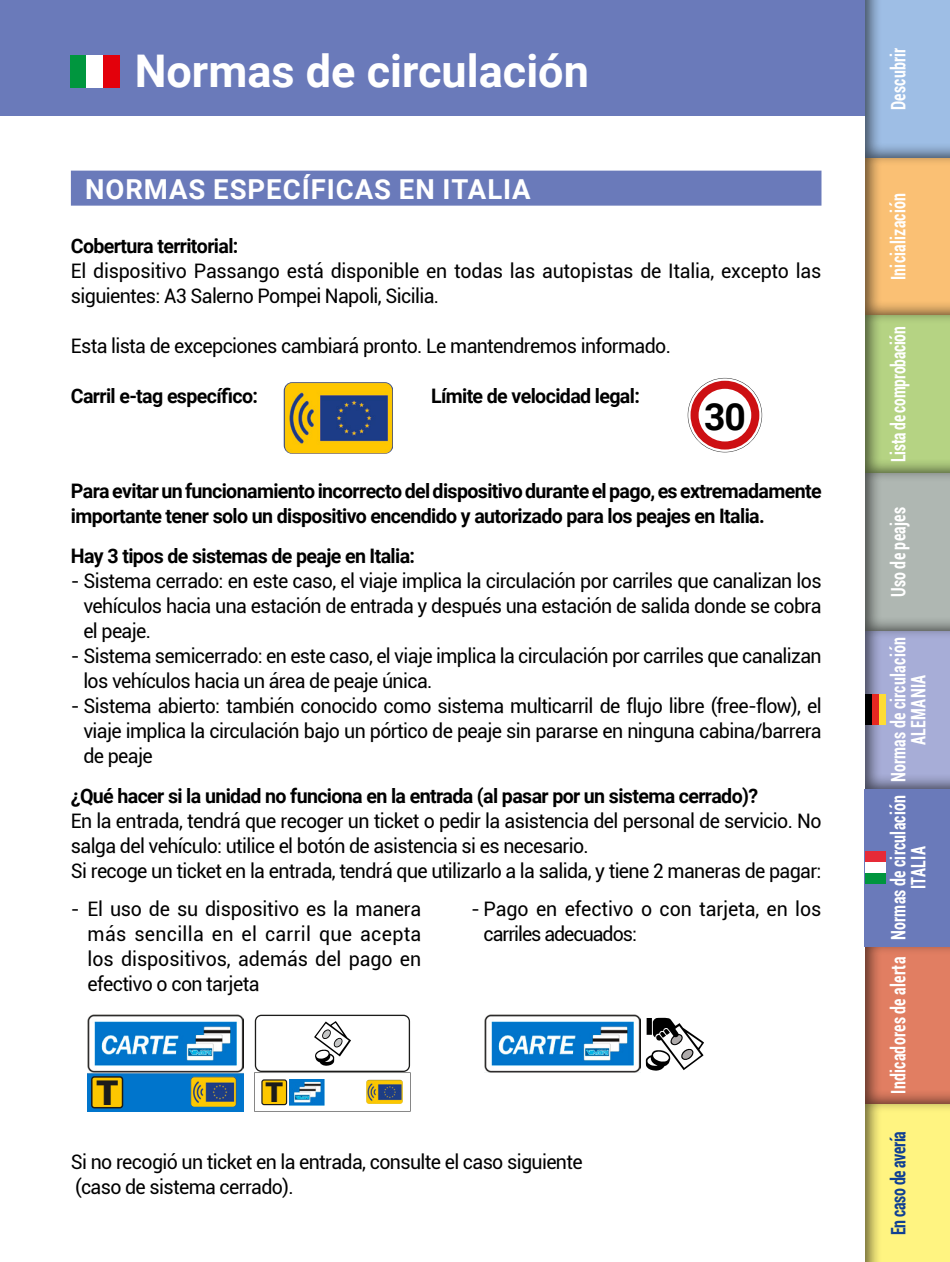
<style>
.page{position:relative;width:950px;height:1262px;background:#fff}
.page>*{position:absolute;margin:0;border:0;box-sizing:border-box;transform-origin:0 0}
.t1{font:700 45px "Roboto";color:#fff}
.txt_fr{font:700 37.25px "Roboto";color:#000}
.t2{font:36.75px "Franklin Gothic URW Dem";color:#1c1c1b;scale:1.18 1}
.t3{font:29.5px "Franklin Gothic URW Dem";color:#1c1c1b;scale:1.18 1}
.t4{font:700 27.5px "Roboto";letter-spacing:.035em;color:#fff}
.txt_fr-2{font:20px/25px "Roboto";letter-spacing:-.03em;color:#000}
.txt_fr-3{font:700 20px/25px "Roboto";letter-spacing:-.03em;color:#000}
.t5{font:700 condensed 20px "Roboto";letter-spacing:.015em;color:#fff;scale:.8 1}
.txt_fr-4{font:20px/25px "Roboto";letter-spacing:-.005em;color:#000}
.t6{font:700 condensed 20px "Roboto";letter-spacing:-.01em;color:#fff;scale:.78 1}
.t7{font:700 condensed 20px "Roboto";letter-spacing:-.02em;color:#0f3f93;scale:.8 1}
</style>
<div class="page">
<div style="left:0;top:0;width:950px;height:116px;background:#6a7aba"></div>
<div style="left:71px;top:171px;width:750px;height:35px;background:#6a7aba"></div>
<div style="left:71px;top:55px;width:16px;height:32px;background:#00963e"></div>
<div style="left:87px;top:55px;width:16px;height:32px;background:#fff"></div>
<div style="left:103px;top:55px;width:16px;height:32px;background:#e3000b"></div>
<img style="left:284px;top:382px;width:109px;height:72px">
<div style="left:663px;top:360px;width:119px;height:95px;background:#000;opacity:.6"></div>
<div style="left:690px;top:381px;width:69px;height:68px;background:#cd1013;border-radius:50%"></div>
<div style="left:698px;top:389px;width:53px;height:52px;background:#fff;border-radius:50%"></div>
<img style="left:87px;top:1014px;width:157px;height:97px">
<div style="left:92px;top:1076px;width:30px;height:31px;background:#fdc700;border-radius:3px"></div>
<div style="left:91px;top:1076px;width:32px;height:32px;border:1px solid #1c1c1b;border-radius:3px"></div>
<img style="left:191px;top:1076px;width:45px;height:30px">
<svg style="left:254px;top:1014px;width:157px;height:97px"></svg>
<svg style="left:646px;top:1017px;width:58px;height:53px"></svg>
<img style="left:484px;top:1014px;width:156px;height:58px">
<div style="left:842px;top:0;width:108px;height:158px;background:#000;opacity:.6"></div>
<div style="left:842px;top:138px;width:108px;height:178px;background:#000;opacity:.6"></div>
<div style="left:842px;top:296px;width:108px;height:178px;background:#000;opacity:.6"></div>
<div style="left:842px;top:927px;width:108px;height:177px;background:#000;opacity:.6"></div>
<div style="left:842px;top:612px;width:108px;height:177px;background:#000;opacity:.6"></div>
<div style="left:865px;top:788px;width:85px;height:158px;background:#6a7aba"></div>
<div style="left:842px;top:454px;width:108px;height:177px;background:#000;opacity:.6"></div>
<div style="left:842px;top:1085px;width:108px;height:176px;background:#000;opacity:.6"></div>
<div style="left:865px;top:873px;width:20px;height:10px;background:#00953e"></div>
<div style="left:865px;top:862px;width:20px;height:11px;background:#fff"></div>
<div style="left:865px;top:851px;width:20px;height:11px;background:#e62a37"></div>
<div style="left:865px;top:694px;width:7px;height:31px;background:#000"></div>
<div style="left:872px;top:694px;width:7px;height:31px;background:#e62822"></div>
<div style="left:879px;top:694px;width:6px;height:31px;background:#fedc34"></div>
<p class="t1" style="left:135px;top:40px;width:456px">Normas de circulación</p>
<p class="t4" style="left:85px;top:170px;width:447px">NORMAS ESPECÍFICAS EN ITALIA</p>
<p class="txt_fr-3" style="left:71px;top:233px;width:169px">Cobertura territorial:</p>
<p class="txt_fr-2" style="left:71px;top:258px;width:752px">El dispositivo Passango está disponible en todas las autopistas de Italia, excepto las siguientes: A3 Salerno Pompei Napoli, Sicilia.</p>
<p class="txt_fr-2" style="left:71px;top:333px;width:601px">Esta lista de excepciones cambiará pronto. Le mantendremos informado.</p>
<p class="txt_fr-3" style="left:71px;top:383px;width:189px">Carril e-tag específico:</p>
<p class="txt_fr-3" style="left:431px;top:383px;width:210px">Límite de velocidad legal:</p>
<p class="txt_fr" style="left:704px;top:390px;width:43px">30</p>
<p class="txt_fr-3" style="left:71px;top:478px;width:752px">Para evitar un funcionamiento incorrecto del dispositivo durante el pago, es extremadamente importante tener solo un dispositivo encendido y autorizado para los peajes en Italia.</p>
<p class="txt_fr-3" style="left:71px;top:543px;width:346px">Hay 3 tipos de sistemas de peaje en Italia:</p>
<p class="txt_fr-2" style="left:83px;top:568px;width:740px;text-align:justify;text-indent:-12px">- Sistema cerrado: en este caso, el viaje implica la circulación por carriles que canalizan los vehículos hacia una estación de entrada y después una estación de salida donde se cobra el peaje.</p>
<p class="txt_fr-2" style="left:83px;top:643px;width:740px;text-indent:-12px">- Sistema semicerrado: en este caso, el viaje implica la circulación por carriles que canalizan los vehículos hacia un área de peaje única.</p>
<p class="txt_fr-2" style="left:83px;top:693px;width:740px;text-align:justify;text-indent:-12px">- Sistema abierto: también conocido como sistema multicarril de flujo libre (free-flow), el viaje implica la circulación bajo un pórtico de peaje sin pararse en ninguna cabina/barrera de peaje</p>
<p class="txt_fr-3" style="left:71px;top:783px;width:689px">¿Qué hacer si la unidad no funciona en la entrada (al pasar por un sistema cerrado)?</p>
<p class="txt_fr-2" style="left:71px;top:808px;width:752px">En la entrada, tendrá que recoger un ticket o pedir la asistencia del personal de servicio. No salga del vehículo: utilice el botón de asistencia si es necesario.</p>
<p class="txt_fr-2" style="left:71px;top:858px;width:752px">Si recoge un ticket en la entrada, tendrá que utilizarlo a la salida, y tiene 2 maneras de pagar:</p>
<p class="txt_fr-2" style="left:88px;top:895px;width:335px;text-align:justify;text-indent:-17px">- El uso de su dispositivo es la manera más sencilla en el carril que acepta los dispositivos, además del pago en efectivo o con tarjeta</p>
<p class="txt_fr-4" style="left:483px;top:895px;width:339px;text-indent:-12px">- Pago en efectivo o con tarjeta, en los carriles adecuados:</p>
<p class="t2" style="left:97px;top:1069px;width:19px">T</p>
<p class="t3" style="left:266px;top:1074px;width:16px">T</p>
<p class="txt_fr-2" style="left:71px;top:1148px;width:513px">Si no recogió un ticket en la entrada, consulte el caso siguiente</p>
<p class="txt_fr-2" style="left:75px;top:1173px;width:220px">(caso de sistema cerrado).</p>
<p class="t5" style="left:884px;top:110px;width:80px;rotate:-90deg">Descubrir</p>
<p class="t5" style="left:884px;top:280px;width:110px;rotate:-90deg">Inicialización</p>
<p class="t6" style="left:884px;top:462px;width:176px;rotate:-90deg">Lista de comprobación</p>
<p class="t5" style="left:884px;top:597px;width:114px;rotate:-90deg">Uso de peajes</p>
<p class="t5" style="left:884px;top:782px;width:183px;rotate:-90deg">Normas de circulación</p>
<p class="t5" style="left:904px;top:745px;width:90px;rotate:-90deg">ALEMANIA</p>
<p class="t5" style="left:884px;top:940px;width:183px;rotate:-90deg">Normas de circulación</p>
<p class="t5" style="left:904px;top:889px;width:55px;rotate:-90deg">ITALIA</p>
<p class="t5" style="left:884px;top:1093px;width:172px;rotate:-90deg">Indicadores de alerta</p>
<p class="t7" style="left:884px;top:1235px;width:132px;rotate:-90deg">En caso de avería</p>
</div>
